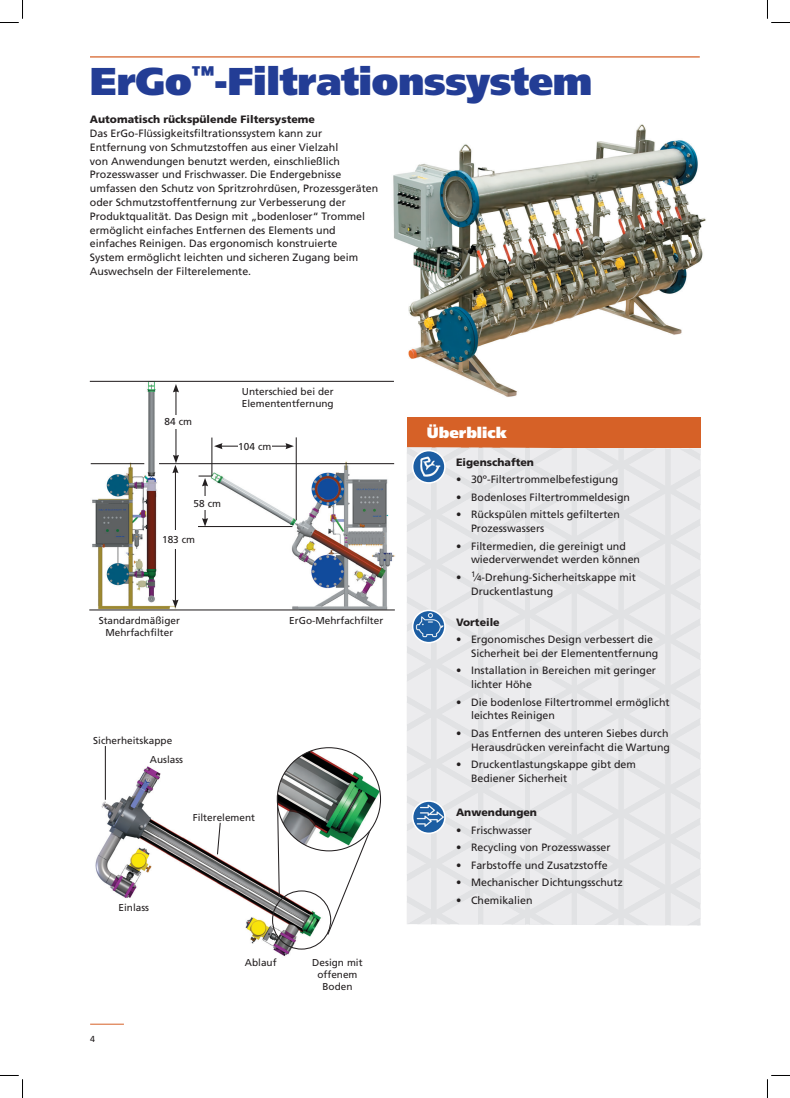
<style>
.page{position:relative;width:790px;height:1098px;background:#fff}
.page>*{position:absolute;margin:0;border:0;box-sizing:border-box;transform-origin:0 0}
.t1{font:900 38.75px "Frutiger LT";letter-spacing:-.01em;color:#233d95}
.t2{font:900 15px "Frutiger LT";color:#fff}
.t3{font:10.62px/13.8px "Frutiger LT";color:#231f20}
.t4{font:900 10.62px "Frutiger LT";color:#231f20}
.t5{font:10px/12px "Frutiger LT";color:#231f20;text-align:center}
.t6{font:8.75px "Frutiger LT";color:#231f20}
.s1{font-size:8px}
</style>
<div class="page">
<hr style="left:90px;top:1023px;width:34px;height:1px;background:#d66127">
<hr style="left:90px;top:56px;width:609px;height:2px;background:#d66127">
<div style="left:406px;top:417px;width:294px;height:30px;background:#d66127"></div>
<svg style="left:407px;top:447px;width:293px;height:478px;background:#e8e8ea"></svg>
<img style="left:412px;top:450px;width:32px;height:33px;border-radius:16px">
<div style="left:411px;top:450px;width:34px;height:33px;border:2px solid #fff;border-radius:50%"></div>
<img style="left:412px;top:610px;width:32px;height:32px;border-radius:16px">
<div style="left:411px;top:609px;width:34px;height:34px;border:2px solid #fff;border-radius:50%"></div>
<img style="left:412px;top:801px;width:32px;height:32px;border-radius:16px">
<div style="left:411px;top:800px;width:34px;height:34px;border:2px solid #fff;border-radius:50%"></div>
<img style="left:391px;top:124px;width:315px;height:273px">
<img style="left:208px;top:461px;width:187px;height:150px">
<img style="left:95px;top:761px;width:232px;height:196px">
<div style="left:272px;top:890px;width:59px;height:59px;border:1px solid #231f20;border-radius:50%"></div>
<div style="left:110px;top:902px;width:48px;height:16px;background:#fff"></div>
<div style="left:242px;top:956px;width:37px;height:12px;background:#fff"></div>
<div style="left:181px;top:812px;width:85px;height:10px;background:#fff"></div>
<svg style="left:216px;top:822px;width:5px;height:33px"></svg>
<hr style="left:105px;top:746px;width:1px;height:53px;background:#231f20">
<svg style="left:326px;top:827px;width:46px;height:108px"></svg>
<svg style="left:276px;top:806px;width:4px;height:92px"></svg>
<img style="left:277px;top:747px;width:103px;height:103px;border-radius:52px">
<div style="left:300px;top:956px;width:74px;height:43px;background:#fff"></div>
<img style="left:90px;top:380px;width:89px;height:231px">
<hr style="left:91px;top:463px;width:53px;height:1px;background:#231f20">
<hr style="left:175px;top:471px;width:1px;height:130px;background:#231f20">
<svg style="left:172px;top:599px;width:6px;height:9px"></svg>
<hr style="left:89px;top:609px;width:305px;height:1px;background:#231f20">
<hr style="left:90px;top:381px;width:304px;height:1px;background:#231f20">
<hr style="left:175px;top:390px;width:1px;height:67px;background:#231f20">
<svg style="left:173px;top:384px;width:6px;height:8px"></svg>
<svg style="left:172px;top:455px;width:7px;height:18px"></svg>
<div style="left:163px;top:415px;width:30px;height:13px;background:#fff"></div>
<div style="left:159px;top:530px;width:39px;height:18px;background:#fff"></div>
<hr style="left:198px;top:526px;width:94px;height:1px;background:#231f20">
<hr style="left:211px;top:437px;width:1px;height:39px;background:#231f20">
<hr style="left:295px;top:437px;width:1px;height:83px;background:#231f20">
<hr style="left:204px;top:484px;width:1px;height:36px;background:#231f20">
<svg style="left:198px;top:475px;width:14px;height:11px"></svg>
<svg style="left:202px;top:518px;width:6px;height:8px"></svg>
<div style="left:192px;top:496px;width:30px;height:13px;background:#fff"></div>
<hr style="left:220px;top:445px;width:67px;height:1px;background:#231f20">
<svg style="left:214px;top:443px;width:8px;height:6px"></svg>
<svg style="left:285px;top:443px;width:9px;height:6px"></svg>
<div style="left:238px;top:438px;width:33px;height:15px;background:#fff"></div>
<hr style="left:159px;top:463px;width:235px;height:1px;background:#231f20">
<svg style="left:0;top:0;width:23px;height:23px"></svg>
<svg style="left:0;top:1075px;width:23px;height:22px"></svg>
<svg style="left:767px;top:0;width:22px;height:23px"></svg>
<svg style="left:767px;top:1075px;width:22px;height:22px"></svg>
<h1 class="t1" style="left:90px;top:58px;width:503px">ErGo<sup>™</sup>-Filtrationssystem</h1>
<p class="t4" style="left:90px;top:113px;width:226px">Automatisch rückspülende Filtersysteme</p>
<p class="t3" style="left:90px;top:127px;width:290px">Das ErGo-Flüssigkeitsfiltrationssystem kann zur Entfernung von Schmutzstoffen aus einer Vielzahl<br>von Anwendungen benutzt werden, einschließlich Prozesswasser und Frischwasser. Die Endergebnisse umfassen den Schutz von Spritzrohrdüsen, Prozessgeräten oder Schmutzstoffentfernung zur Verbesserung der Produktqualität. Das Design mit „bodenloser“ Trommel ermöglicht einfaches Entfernen des Elements und einfaches Reinigen. Das ergonomisch konstruierte<br>System ermöglicht leichten und sicheren Zugang beim Auswechseln der Filterelemente.</p>
<p class="t5" style="left:164px;top:416px;width:29px">84 cm</p>
<p class="t5" style="left:242px;top:385px;width:93px;text-align:left">Unterschied bei der<br>Elemententfernung</p>
<p class="t5" style="left:238px;top:440px;width:35px">104 cm</p>
<p class="t5" style="left:193px;top:497px;width:29px">58 cm</p>
<p class="t5" style="left:162px;top:533px;width:35px">183 cm</p>
<p class="t5" style="left:99px;top:615px;width:83px">Standardmäßiger<br>Mehrfachfilter</p>
<p class="t5" style="left:289px;top:614px;width:95px">ErGo-Mehrfachfilter</p>
<p class="t5" style="left:93px;top:734px;width:80px">Sicherheitskappe</p>
<p class="t5" style="left:150px;top:753px;width:35px">Auslass</p>
<p class="t5" style="left:193px;top:811px;width:64px">Filterelement</p>
<p class="t5" style="left:118px;top:901px;width:32px">Einlass</p>
<p class="t6" style="left:90px;top:1033px;width:6px">4</p>
<p class="t5" style="left:245px;top:956px;width:33px">Ablauf</p>
<p class="t5" style="left:312px;top:956px;width:52px">Design mit offenem<br>Boden</p>
<h2 class="t2" style="left:426px;top:424px;width:82px">Überblick</h2>
<p class="t4" style="left:456px;top:455px;width:79px">Eigenschaften</p>
<p class="t3" style="left:456px;top:472px;width:164px">• 30º-Filtertrommelbefestigung</p>
<p class="t3" style="left:456px;top:490px;width:175px">• Bodenloses Filtertrommeldesign</p>
<p class="t3" style="left:471px;top:507px;width:150px;text-indent:-15px">• Rückspülen mittels gefilterten<br>Prozesswassers</p>
<p class="t3" style="left:471px;top:539px;width:170px;text-indent:-15px">• Filtermedien, die gereinigt und wiederverwendet werden können</p>
<p class="t3" style="left:471px;top:570px;width:166px;text-indent:-15px">• <sup>1</sup>⁄<span class="s1">4</span>-Drehung-Sicherheitskappe mit<br>Druckentlastung</p>
<p class="t4" style="left:456px;top:615px;width:45px">Vorteile</p>
<p class="t3" style="left:471px;top:632px;width:189px;text-indent:-15px">• Ergonomisches Design verbessert die<br>Sicherheit bei der Elemententfernung</p>
<p class="t3" style="left:471px;top:663px;width:186px;text-indent:-15px">• Installation in Bereichen mit geringer lichter Höhe</p>
<p class="t3" style="left:471px;top:695px;width:200px;text-indent:-15px">• Die bodenlose Filtertrommel ermöglicht leichtes Reinigen</p>
<p class="t3" style="left:456px;top:726px;width:215px;text-align:right">• Das Entfernen des unteren Siebes durch<br>Herausdrücken vereinfacht die Wartung</p>
<p class="t3" style="left:471px;top:757px;width:166px;text-indent:-15px">• Druckentlastungskappe gibt dem<br>Bediener Sicherheit</p>
<p class="t4" style="left:456px;top:806px;width:82px">Anwendungen</p>
<p class="t3" style="left:456px;top:823px;width:77px">• Frischwasser</p>
<p class="t3" style="left:456px;top:840px;width:156px">• Recycling von Prozesswasser</p>
<p class="t3" style="left:456px;top:858px;width:153px">• Farbstoffe und Zusatzstoffe</p>
<p class="t3" style="left:456px;top:875px;width:168px">• Mechanischer Dichtungsschutz</p>
<p class="t3" style="left:456px;top:893px;width:78px">• Chemikalien</p>
</div>
